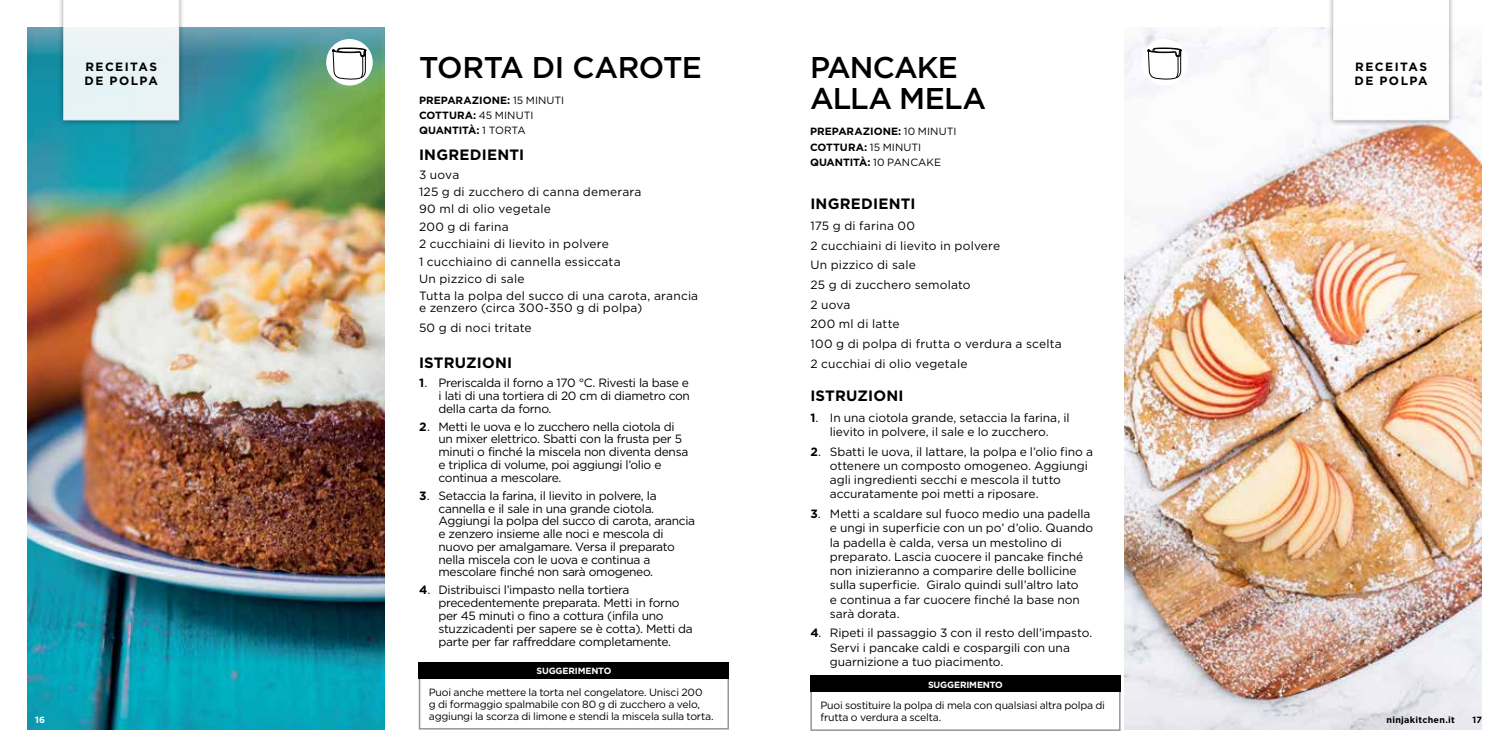
<style>
.page{position:relative;width:1512px;height:756px;background:#fff}
.page>*{position:absolute;margin:0;border:0;box-sizing:border-box;transform-origin:0 0}
.t1{font:500 30px/31.5px "Gotham";letter-spacing:-.025em;color:#000}
.t2{font:700 15px "Gotham";letter-spacing:.015em;color:#000}
.t3{font:12px/14.2px "Gotham";letter-spacing:-.01em;color:#000}
.t4{font:12px/19.6px "Gotham";letter-spacing:.015em;color:#000}
.t5{font:700 12px/14.4px "Gotham";letter-spacing:.12em;color:#000}
.t6{font:10.5px/12px "Gotham";letter-spacing:-.02em;color:#000}
.t7{font:700 10.5px/15.3px "Gotham";color:#000}
.t8{font:700 9px "Gotham";letter-spacing:-.015em;color:#fff}
.t9{font:700 9px "Gotham";letter-spacing:.03em;color:#000}
.s1{font-weight:400}
.s2{font-weight:700}
</style>
<div class="page">
<img style="left:27px;top:27px;width:358px;height:703px">
<svg style="left:326px;top:39px;width:47px;height:47px"></svg>
<svg style="left:332px;top:48px;width:34px;height:31px"></svg>
<img style="left:1124px;top:27px;width:358px;height:703px">
<div style="left:1142px;top:39px;width:46px;height:47px;background:#fff;border-radius:50%"></div>
<svg style="left:1148px;top:48px;width:34px;height:31px"></svg>
<div style="left:419px;top:677px;width:310px;height:53px;border:2px solid #939598"></div>
<div style="left:810px;top:691px;width:311px;height:40px;border:2px solid #939598"></div>
<div style="left:419px;top:662px;width:310px;height:17px;background:#000"></div>
<div style="left:810px;top:676px;width:311px;height:16px;background:#000"></div>
<div style="left:57px;top:0;width:128px;height:126px;background:#000;opacity:.5"></div>
<svg style="left:63px;top:0;width:116px;height:120px"></svg>
<div style="left:1327px;top:0;width:128px;height:126px;background:#000;opacity:.5"></div>
<svg style="left:1333px;top:0;width:116px;height:120px"></svg>
<h1 class="t1" style="left:419px;top:51px;width:284px">TORTA DI CAROTE</h1>
<p class="t7" style="left:419px;top:92px;width:147px">PREPARAZIONE: <span class="s1">15 MINUTI<br></span>COTTURA: <span class="s1">45 MINUTI<br></span>QUANTITÀ: <span class="s1">1 TORTA</span></p>
<h1 class="t1" style="left:810px;top:51px;width:178px">PANCAKE<br>ALLA MELA</h1>
<p class="t7" style="left:810px;top:124px;width:148px">PREPARAZIONE: <span class="s1">10 MINUTI<br></span>COTTURA: <span class="s1">15 MINUTI<br></span>QUANTITÀ: <span class="s1">10 PANCAKE</span></p>
<p class="t5" style="left:85px;top:60px;width:75px">RECEITAS<br>DE POLPA</p>
<p class="t5" style="left:1355px;top:60px;width:75px">RECEITAS<br>DE POLPA</p>
<p class="t2" style="left:419px;top:145px;width:107px">INGREDIENTI</p>
<p class="t4" style="left:419px;top:165px;width:281px;line-height:17.4px">3 uova<br>125 g di zucchero di canna demerara<br>90 ml di olio vegetale<br>200 g di farina<br>2 cucchiaini di lievito in polvere<br>1 cucchiaino di cannella essiccata<br>Un pizzico di sale<br>Tutta la polpa del succo di una carota, arancia</p>
<p class="t4" style="left:419px;top:298px;width:225px">e zenzero (circa 300-350 g di polpa)<br>50 g di noci tritate</p>
<p class="t2" style="left:419px;top:352px;width:95px">ISTRUZIONI</p>
<p class="t3" style="left:439px;top:376px;width:253px;line-height:12.8px;text-align:justify;text-indent:-20px"><span class="s2">1</span>. Preriscalda il forno a 170 °C. Rivesti la base e i lati di una tortiera di 20 cm di diametro con della carta da forno.</p>
<p class="t3" style="left:439px;top:420px;width:251px;line-height:12.8px;text-indent:-20px"><span class="s2">2</span>. Metti le uova e lo zucchero nella ciotola di un mixer elettrico. Sbatti con la frusta per 5 minuti o finché la miscela non diventa densa e triplica di volume, poi aggiungi l’olio e continua a mescolare.</p>
<p class="t3" style="left:439px;top:489px;width:258px;line-height:12.8px;text-indent:-20px"><span class="s2">3</span>. Setaccia la farina, il lievito in polvere, la cannella e il sale in una grande ciotola.<br>Aggiungi la polpa del succo di carota, arancia e zenzero insieme alle noci e mescola di nuovo per amalgamare. Versa il preparato nella miscela con le uova e continua a mescolare finché non sarà omogeneo.</p>
<p class="t3" style="left:439px;top:583px;width:256px;line-height:12.9px;text-indent:-20px"><span class="s2">4</span>. Distribuisci l’impasto nella tortiera precedentemente preparata. Metti in forno per 45 minuti o fino a cottura (infila uno stuzzicadenti per sapere se è cotta). Metti da parte per far raffreddare completamente.</p>
<p class="t2" style="left:810px;top:194px;width:107px">INGREDIENTI</p>
<p class="t4" style="left:810px;top:216px;width:253px">175 g di farina 00<br>2 cucchiaini di lievito in polvere<br>Un pizzico di sale<br>25 g di zucchero semolato<br>2 uova<br>200 ml di latte<br>100 g di polpa di frutta o verdura a scelta<br>2 cucchiai di olio vegetale</p>
<p class="t2" style="left:810px;top:386px;width:95px">ISTRUZIONI</p>
<p class="t3" style="left:810px;top:410px;width:261px;text-align:center"><span class="s2">1</span>. In una ciotola grande, setaccia la farina, il lievito in polvere, il sale e lo zucchero.</p>
<p class="t3" style="left:830px;top:444px;width:265px;text-indent:-20px"><span class="s2">2</span>. Sbatti le uova, il lattare, la polpa e l’olio fino a ottenere un composto omogeneo. Aggiungi agli ingredienti secchi e mescola il tutto accuratamente poi metti a riposare.</p>
<p class="t3" style="left:830px;top:506px;width:265px;text-indent:-20px"><span class="s2">3</span>. Metti a scaldare sul fuoco medio una padella e ungi in superficie con un po’ d’olio. Quando la padella è calda, versa un mestolino di preparato. Lascia cuocere il pancake finché non inizieranno a comparire delle bollicine sulla superficie. Giralo quindi sull’altro lato<br>e continua a far cuocere finché la base non sarà dorata.</p>
<p class="t3" style="left:830px;top:626px;width:264px;text-indent:-20px"><span class="s2">4</span>. Ripeti il passaggio 3 con il resto dell’impasto.<br>Servi i pancake caldi e cospargili con una guarnizione a tuo piacimento.</p>
<p class="t8" style="left:536px;top:665px;width:76px">SUGGERIMENTO</p>
<p class="t8" style="left:928px;top:678px;width:76px">SUGGERIMENTO</p>
<p class="t6" style="left:429px;top:686px;width:287px">Puoi anche mettere la torta nel congelatore. Unisci 200<br>g di formaggio spalmabile con 80 g di zucchero a velo, aggiungi la scorza di limone e stendi la miscela sulla torta.</p>
<p class="t6" style="left:820px;top:699px;width:286px">Puoi sostituire la polpa di mela con qualsiasi altra polpa di frutta o verdura a scelta.</p>
<p class="t8" style="left:35px;top:714px;width:12px">16</p>
<p class="t9" style="left:1387px;top:714px;width:70px">ninjakitchen.it</p>
<p class="t9" style="left:1473px;top:714px;width:11px">17</p>
</div>
